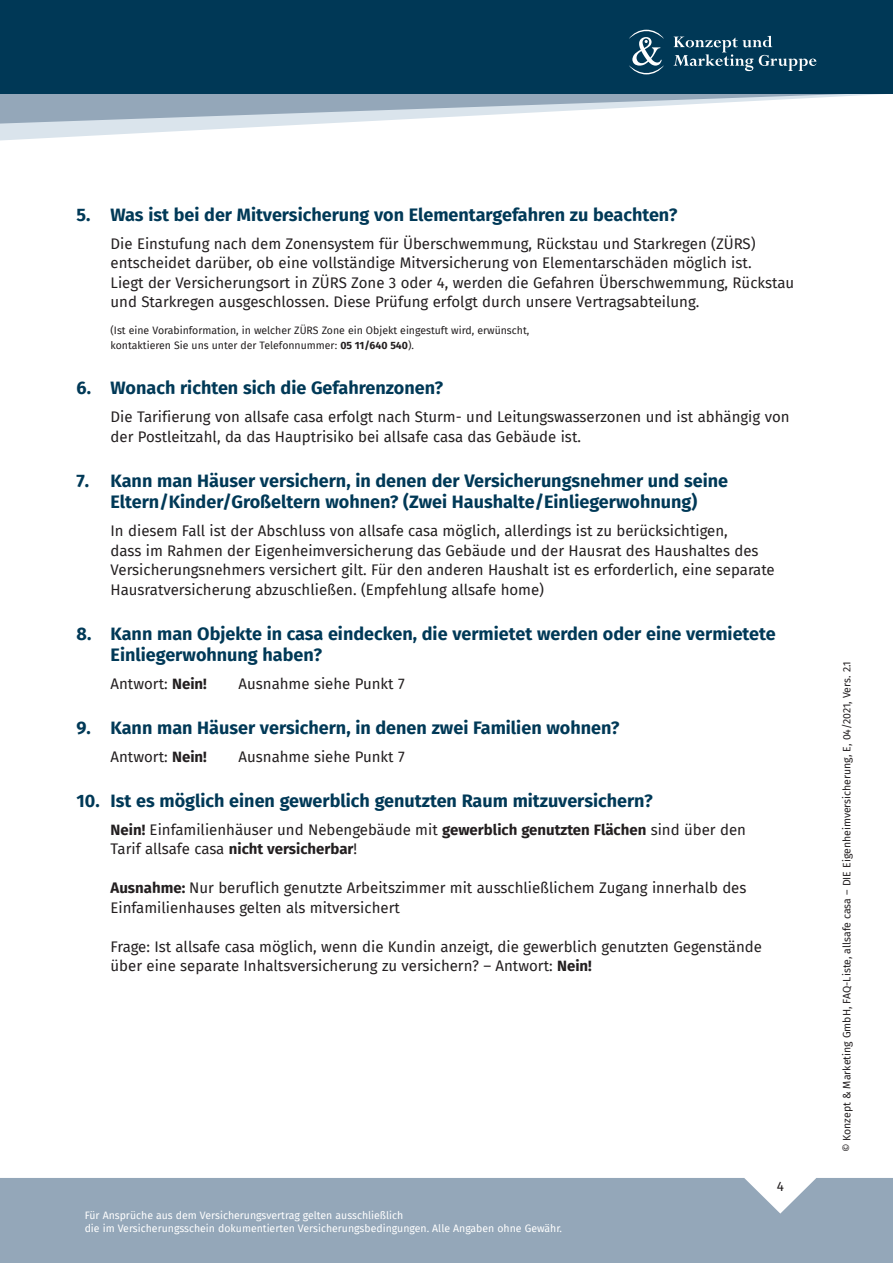
<style>
.page{position:relative;width:893px;height:1263px;background:#fff}
.page>*{position:absolute;margin:0;border:0;box-sizing:border-box;transform-origin:0 0}
.t1{font:700 18px/21px "Fira Sans";color:#003957;text-align:center}
.t2{font:15px/19.5px "Fira Sans";color:#231f20}
.t3{font:13.5px "Fira Sans";color:#231f20}
.t4{font:10.5px/15px "Fira Sans";color:#231f20}
.t5{font:10.5px/13.5px "Fira Sans";color:#fff}
.s1{font-weight:700}
</style>
<div class="page">
<div style="left:0;top:1178px;width:893px;height:85px;background:#94a7b9"></div>
<svg style="left:0;top:124px;width:310px;height:17px"></svg>
<svg style="left:0;top:94px;width:882px;height:30px"></svg>
<div style="left:0;top:0;width:893px;height:94px;background:#003856"></div>
<svg style="left:597px;top:30px;width:219px;height:72px"></svg>
<p class="t1" style="left:77px;top:203px;width:602px">5. Was ist bei der Mitversicherung von Elementargefahren zu beachten?</p>
<p class="t2" style="left:111px;top:234px;width:685px">Die Einstufung nach dem Zonensystem für Überschwemmung, Rückstau und Starkregen (ZÜRS) entscheidet darüber, ob eine vollständige Mitversicherung von Elementarschäden möglich ist.<br>Liegt der Versicherungsort in ZÜRS Zone 3 oder 4, werden die Gefahren Überschwemmung, Rückstau und Starkregen ausgeschlossen. Diese Prüfung erfolgt durch unsere Vertragsabteilung.</p>
<p class="t4" style="left:111px;top:323px;width:420px">(Ist eine Vorabinformation, in welcher ZÜRS Zone ein Objekt eingestuft wird, erwünscht, kontaktieren Sie uns unter der Telefonnummer: <span class="s1">05 11/640 540</span>).</p>
<p class="t1" style="left:77px;top:376px;width:368px">6. Wonach richten sich die Gefahrenzonen?</p>
<p class="t2" style="left:111px;top:407px;width:680px">Die Tarifierung von allsafe casa erfolgt nach Sturm- und Leitungswasserzonen und ist abhängig von der Postleitzahl, da das Hauptrisiko bei allsafe casa das Gebäude ist.</p>
<p class="t1" style="left:77px;top:469px;width:653px">7. Kann man Häuser versichern, in denen der Versicherungsnehmer und seine<br>Eltern/Kinder/Großeltern wohnen? (Zwei Haushalte/Einliegerwohnung)</p>
<p class="t2" style="left:111px;top:521px;width:666px">In diesem Fall ist der Abschluss von allsafe casa möglich, allerdings ist zu berücksichtigen,<br>dass im Rahmen der Eigenheimversicherung das Gebäude und der Hausrat des Haushaltes des Versicherungsnehmers versichert gilt. Für den anderen Haushalt ist es erforderlich, eine separate Hausratversicherung abzuschließen. (Empfehlung allsafe home)</p>
<p class="t1" style="left:111px;top:621px;width:667px;text-align:left;text-indent:-34px">8. Kann man Objekte in casa eindecken, die vermietet werden oder eine vermietete<br>Einliegerwohnung haben?</p>
<p class="t2" style="left:111px;top:673px;width:98px">Antwort: <span class="s1">Nein!</span></p>
<p class="t2" style="left:239px;top:673px;width:168px">Ausnahme siehe Punkt 7</p>
<p class="t1" style="left:77px;top:715px;width:545px">9. Kann man Häuser versichern, in denen zwei Familien wohnen?</p>
<p class="t2" style="left:111px;top:746px;width:98px">Antwort: <span class="s1">Nein!</span></p>
<p class="t2" style="left:239px;top:746px;width:168px">Ausnahme siehe Punkt 7</p>
<p class="t1" style="left:77px;top:788px;width:578px">10. Ist es möglich einen gewerblich genutzten Raum mitzuversichern?</p>
<p class="t2" style="left:111px;top:819px;width:637px"><span class="s1">Nein!</span> Einfamilienhäuser und Nebengebäude mit <span class="s1">gewerblich genutzten Flächen</span> sind über den<br>Tarif allsafe casa <span class="s1">nicht versicherbar</span>!</p>
<p class="t2" style="left:111px;top:878px;width:637px"><span class="s1">Ausnahme:</span> Nur beruflich genutzte Arbeitszimmer mit ausschließlichem Zugang innerhalb des<br>Einfamilienhauses gelten als mitversichert</p>
<p class="t2" style="left:111px;top:936px;width:653px">Frage: Ist allsafe casa möglich, wenn die Kundin anzeigt, die gewerblich genutzten Gegenstände über eine separate Inhaltsversicherung zu versichern? – Antwort: <span class="s1">Nein!</span></p>
<p class="t5" style="left:85px;top:1208px;width:479px">Für Ansprüche aus dem Versicherungsvertrag gelten ausschließlich<br>die im Versicherungsschein dokumentierten Versicherungsbedingungen. Alle Angaben ohne Gewähr.</p>
<p class="t3" style="left:777px;top:1176px;width:9px">4</p>
<p class="t4" style="left:839px;top:1152px;width:493px;rotate:-90deg">© Konzept &amp; Marketing GmbH, FAQ-Liste, allsafe casa – DIE Eigenheimversicherung, E, 04/2021, Vers. 2.1</p>
</div>
